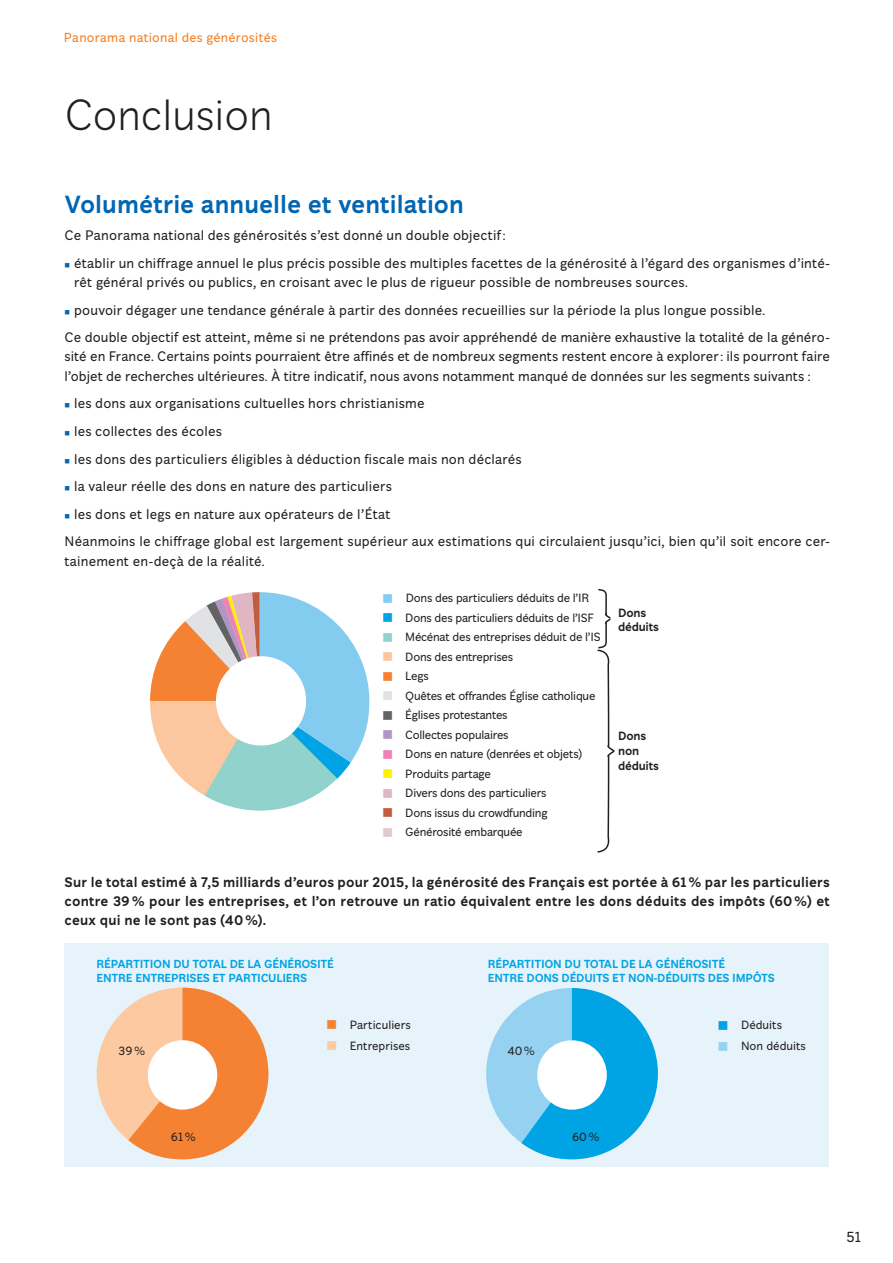
<style>
.page{position:relative;width:893px;height:1263px;background:#fff}
.page>*{position:absolute;margin:0;border:0;box-sizing:border-box;transform-origin:0 0}
.t1{font:300 45px "Fondation";color:#231f20}
.t2{font:700 25.5px "Fondation";color:#0166b3}
.t3{font:15px "Fondation";color:#231f20}
.t4{font:14.25px/19.2px "Fondation";letter-spacing:.01em;color:#231f20}
.t5{font:700 14.25px/19.2px "Fondation";letter-spacing:.015em;color:#231f20;text-align:justify}
.t6{font:13.5px "Fondation";letter-spacing:.02em;color:#f57f21}
.t7{font:12.3px "Fondation";letter-spacing:-.02em;color:#231f20}
.t8{font:12.3px "Fondation";color:#231f20}
.t9{font:700 12.3px/14.7px "Fondation";letter-spacing:-.02em;color:#231f20}
.t10{font:700 12px/14.4px "Fondation";letter-spacing:-.02em;color:#00a3e4}
.s1{color:#0166b3}
.s2{color:#84cbf0}
.s3{color:#00a3e4}
.s4{color:#91d3cc}
.s5{color:#fcc79f}
.s6{color:#f48232}
.s7{color:#e1e2e4}
.s8{color:#636366}
.s9{color:#b096c7}
.s10{color:#f181b2}
.s11{color:#fff101}
.s12{color:#dfb6c1}
.s13{color:#c25c3f}
.s14{color:#dec9cb}
.s15{color:#fcc9a1}
.s16{color:#95d2f2}
</style>
<div class="page">
<svg style="left:150px;top:592px;width:219px;height:219px"></svg>
<div style="left:216px;top:656px;width:90px;height:89px;background:#fff;border-radius:50%"></div>
<svg style="left:597px;top:589px;width:18px;height:264px"></svg>
<div style="left:64px;top:943px;width:765px;height:224px;background:#e6f3fb"></div>
<svg style="left:96px;top:987px;width:172px;height:172px"></svg>
<div style="left:148px;top:1040px;width:69px;height:69px;background:#fff;border-radius:50%"></div>
<svg style="left:486px;top:988px;width:172px;height:171px"></svg>
<div style="left:537px;top:1040px;width:70px;height:70px;background:#fff;border-radius:50%"></div>
<p class="t6" style="left:64px;top:29px;width:215px">Panorama national des générosités</p>
<h1 class="t1" style="left:64px;top:88px;width:210px">Conclusion</h1>
<h2 class="t2" style="left:64px;top:189px;width:401px">Volumétrie annuelle et ventilation</h2>
<p class="t4" style="left:64px;top:226px;width:443px">Ce Panorama national des générosités s’est donné un double objectif:</p>
<p class="t4" style="left:74px;top:254px;width:757px;text-indent:-10px"><span class="s1">■</span> établir un chiffrage annuel le plus précis possible des multiples facettes de la générosité à l’égard des organismes d’inté&shy;rêt général privés ou publics, en croisant avec le plus de rigueur possible de nombreuses sources.</p>
<p class="t4" style="left:64px;top:296px;width:767px;line-height:27.6px"><span class="s1">■</span> pouvoir dégager une tendance générale à partir des données recueillies sur la période la plus longue possible.<br>Ce double objectif est atteint, même si ne prétendons pas avoir appréhendé de manière exhaustive la totalité de la généro-</p>
<p class="t4" style="left:64px;top:347px;width:767px">sité en France. Certains points pourraient être affinés et de nombreux segments restent encore à explorer: ils pourront faire l’objet de recherches ultérieures. À titre indicatif, nous avons notamment manqué de données sur les segments suivants :</p>
<p class="t4" style="left:64px;top:394px;width:362px"><span class="s1">■</span> les dons aux organisations cultuelles hors christianisme</p>
<p class="t4" style="left:64px;top:422px;width:159px"><span class="s1">■</span> les collectes des écoles</p>
<p class="t4" style="left:64px;top:449px;width:459px"><span class="s1">■</span> les dons des particuliers éligibles à déduction fiscale mais non déclarés</p>
<p class="t4" style="left:64px;top:477px;width:329px"><span class="s1">■</span> la valeur réelle des dons en nature des particuliers</p>
<p class="t4" style="left:64px;top:500px;width:767px;line-height:27.6px"><span class="s1">■</span> les dons et legs en nature aux opérateurs de l’État<br>Néanmoins le chiffrage global est largement supérieur aux estimations qui circulaient jusqu’ici, bien qu’il soit encore cer-</p>
<p class="t4" style="left:64px;top:551px;width:202px">tainement en-deçà de la réalité.</p>
<p class="t7" style="left:382px;top:591px;width:208px"><span class="s2">■</span> Dons des particuliers déduits de l’IR</p>
<p class="t7" style="left:382px;top:610px;width:213px"><span class="s3">■</span> Dons des particuliers déduits de l’ISF</p>
<p class="t7" style="left:382px;top:630px;width:220px"><span class="s4">■</span> Mécénat des entreprises déduit de l’IS</p>
<p class="t7" style="left:382px;top:649px;width:132px"><span class="s5">■</span> Dons des entreprises</p>
<p class="t7" style="left:382px;top:669px;width:48px"><span class="s6">■</span> Legs</p>
<p class="t7" style="left:382px;top:688px;width:215px"><span class="s7">■</span> Quêtes et offrandes Église catholique</p>
<p class="t7" style="left:382px;top:708px;width:127px"><span class="s8">■</span> Églises protestantes</p>
<p class="t7" style="left:382px;top:727px;width:128px"><span class="s9">■</span> Collectes populaires</p>
<p class="t7" style="left:382px;top:747px;width:201px"><span class="s10">■</span> Dons en nature (denrées et objets)</p>
<p class="t7" style="left:382px;top:766px;width:110px"><span class="s11">■</span> Produits partage</p>
<p class="t7" style="left:382px;top:786px;width:166px"><span class="s12">■</span> Divers dons des particuliers</p>
<p class="t7" style="left:382px;top:805px;width:167px"><span class="s13">■</span> Dons issus du crowdfunding</p>
<p class="t7" style="left:382px;top:825px;width:142px"><span class="s14">■</span> Générosité embarquée</p>
<p class="t9" style="left:618px;top:605px;width:42px">Dons déduits</p>
<p class="t9" style="left:618px;top:729px;width:42px">Dons non déduits</p>
<p class="t5" style="left:64px;top:873px;width:767px">Sur le total estimé à 7,5 milliards d’euros pour 2015, la générosité des Français est portée à 61% par les particuliers contre 39% pour les entreprises, et l’on retrouve un ratio équivalent entre les dons déduits des impôts (60%) et ceux qui ne le sont pas (40%).</p>
<p class="t10" style="left:97px;top:957px;width:239px">RÉPARTITION DU TOTAL DE LA GÉNÉROSITÉ<br>ENTRE ENTREPRISES ET PARTICULIERS</p>
<p class="t10" style="left:488px;top:957px;width:288px">RÉPARTITION DU TOTAL DE LA GÉNÉROSITÉ<br>ENTRE DONS DÉDUITS ET NON-DÉDUITS DES IMPÔTS</p>
<p class="t7" style="left:119px;top:1043px;width:28px">39%</p>
<p class="t8" style="left:326px;top:1017px;width:86px"><span class="s6">■</span> Particuliers</p>
<p class="t8" style="left:326px;top:1038px;width:86px"><span class="s15">■</span> Entreprises</p>
<p class="t7" style="left:507px;top:1043px;width:29px">40%</p>
<p class="t8" style="left:717px;top:1018px;width:66px"><span class="s3">■</span> Déduits</p>
<p class="t8" style="left:717px;top:1039px;width:90px"><span class="s16">■</span> Non déduits</p>
<p class="t7" style="left:171px;top:1129px;width:27px">61%</p>
<p class="t7" style="left:572px;top:1129px;width:29px">60%</p>
<p class="t3" style="left:847px;top:1228px;width:16px">51</p>
</div>
